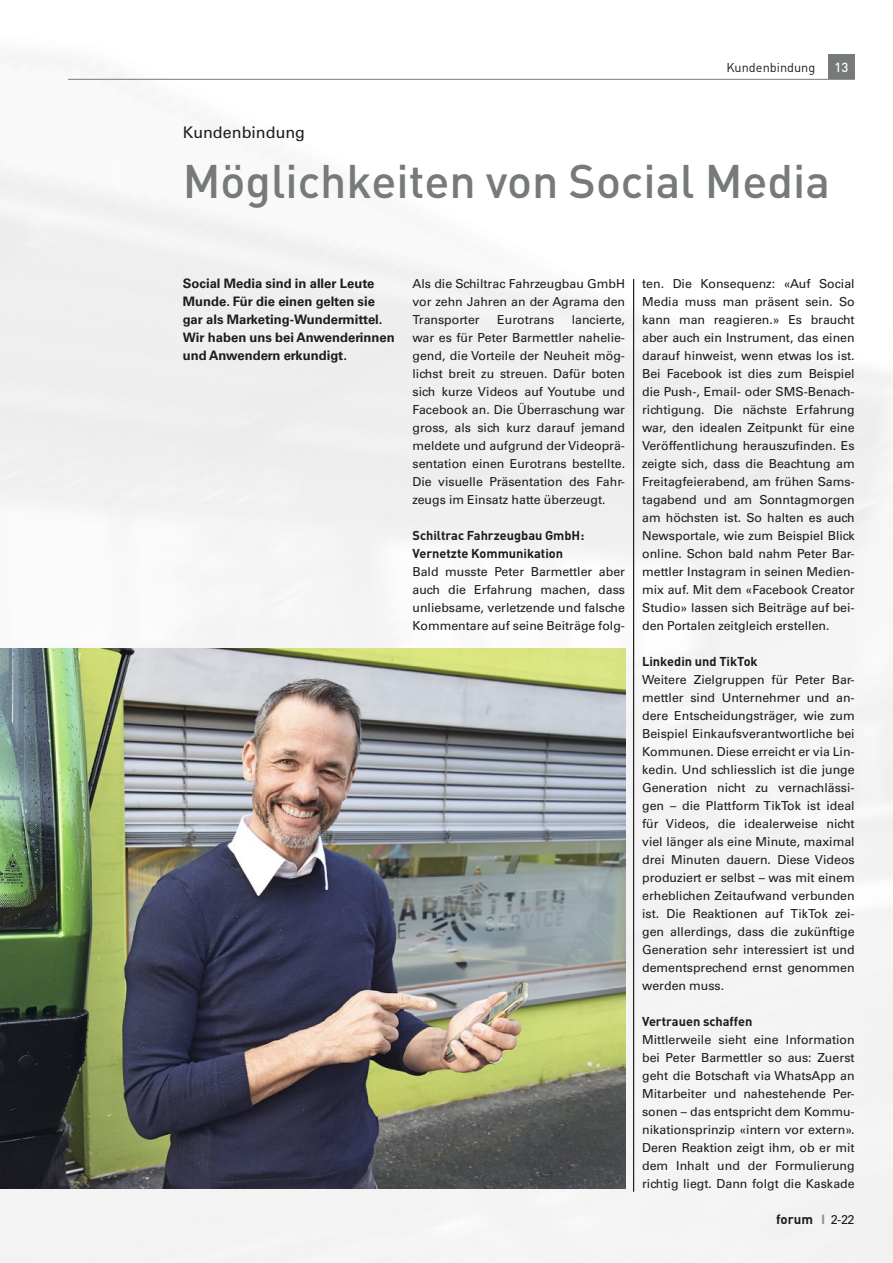
<style>
.page{position:relative;width:893px;height:1263px;background:#fff}
.page>*{position:absolute;margin:0;border:0;box-sizing:border-box;transform-origin:0 0}
.t1{font:500 46.5px "DIN Pro";color:#777a7a}
.t2{font:16.05px "Univers LT Std";letter-spacing:.005em;color:#1c1c1c}
.t3{font:700 13.35px "DIN Pro";color:#1c1c1c}
.t4{font:700 13.05px/18px "Univers LT Std";color:#1c1c1c}
.t5{font:500 13.05px "DIN Pro";color:#fff}
.t6{font:700 12.75px/18px "DIN Pro";color:#1c1c1c}
.t7{font:12.75px "DIN Pro";color:#1c1c1c}
.t8{font:12.3px/18px "Univers LT Std";color:#1c1c1c;text-align:justify}
.s1{font-family:"Univers LT Std";font-size:12.75px;color:#939393}
.s2{font-family:"Univers LT Std";font-weight:400;font-size:12.75px}
</style>
<div class="page">
<img style="left:0;top:55px;width:893px;height:1208px">
<hr style="left:68px;top:79px;width:787px;height:1px;background:#777a7a">
<div style="left:828px;top:54px;width:27px;height:25px;background:#777a7a"></div>
<hr style="left:633px;top:279px;width:1px;height:912px;background:#1c1c1c">
<img style="left:0;top:648px;width:625px;height:540px">
<p class="t7" style="left:726px;top:59px;width:91px">Kundenbindung</p>
<p class="t5" style="left:835px;top:60px;width:15px">13</p>
<h2 class="t2" style="left:183px;top:123px;width:124px">Kundenbindung</h2>
<h1 class="t1" style="left:183px;top:155px;width:649px">Möglichkeiten von Social Media</h1>
<p class="t4" style="left:183px;top:276px;width:213px">Social Media sind in aller Leute<br>Munde. Für die einen gelten sie gar als Marketing-Wundermittel.<br>Wir haben uns bei Anwenderinnen und Anwendern erkundigt.</p>
<p class="t8" style="left:412px;top:275px;width:214px">Als die Schiltrac Fahrzeugbau GmbH vor zehn Jahren an der Agrama den Transporter</p>
<p class="t8" style="left:497px;top:311px;width:59px">Eurotrans</p>
<p class="t8" style="left:412px;top:311px;width:214px;text-indent:159px">lancierte, war es für Peter Barmettler nahelie&shy;gend, die Vorteile der Neuheit mög&shy;lichst breit zu streuen. Dafür boten sich kurze Videos auf Youtube und Facebook an. Die Überraschung war gross, als sich kurz darauf jemand meldete und aufgrund der Videoprä&shy;sentation einen Eurotrans bestellte.<br>Die visuelle Präsentation des Fahr&shy;zeugs im Einsatz hatte überzeugt.</p>
<p class="t6" style="left:412px;top:527px;width:173px">Schiltrac Fahrzeugbau GmbH:<br>Vernetzte Kommunikation</p>
<p class="t8" style="left:412px;top:563px;width:214px">Bald musste Peter Barmettler aber auch die Erfahrung machen, dass unliebsame, verletzende und falsche Kommentare auf seine Beiträge folg-</p>
<p class="t8" style="left:642px;top:275px;width:214px">ten. Die Konsequenz: «Auf Social Media muss man präsent sein. So kann man reagieren.» Es braucht aber auch ein Instrument, das einen darauf hinweist, wenn etwas los ist.<br>Bei Facebook ist dies zum Beispiel die Push-, Email- oder SMS-Benach&shy;richtigung. Die nächste Erfahrung war, den idealen Zeitpunkt für eine Veröffentlichung herauszufinden. Es zeigte sich, dass die Beachtung am Freitagfeierabend, am frühen Sams&shy;tagabend und am Sonntagmorgen am höchsten ist. So halten es auch Newsportale, wie zum Beispiel Blick online. Schon bald nahm Peter Bar&shy;mettler Instagram in seinen Medien&shy;mix auf. Mit dem «Facebook Creator Studio» lassen sich Beiträge auf bei&shy;den Portalen zeitgleich erstellen.</p>
<p class="t6" style="left:642px;top:653px;width:117px">Linkedin und TikTok</p>
<p class="t8" style="left:642px;top:671px;width:214px">Weitere Zielgruppen für Peter Bar&shy;mettler sind Unternehmer und an&shy;dere Entscheidungsträger, wie zum Beispiel Einkaufsverantwortliche bei Kommunen. Diese erreicht er via Lin&shy;kedin. Und schliesslich ist die junge Generation nicht zu vernachlässi&shy;gen – die Plattform TikTok ist ideal für Videos, die idealerweise nicht viel länger als eine Minute, maximal drei Minuten dauern. Diese Videos produziert er selbst – was mit einem erheblichen Zeitaufwand verbunden ist. Die Reaktionen auf TikTok zei&shy;gen allerdings, dass die zukünftige Generation sehr interessiert ist und dementsprechend ernst genommen werden muss.</p>
<p class="t6" style="left:642px;top:1013px;width:112px">Vertrauen schaffen</p>
<p class="t8" style="left:642px;top:1031px;width:214px">Mittlerweile sieht eine Information bei Peter Barmettler so aus: Zuerst geht die Botschaft via WhatsApp an Mitarbeiter und nahestehende Per&shy;sonen – das entspricht dem Kommu&shy;nikationsprinzip «intern vor extern».<br>Deren Reaktion zeigt ihm, ob er mit dem Inhalt und der Formulierung richtig liegt. Dann folgt die Kaskade</p>
<p class="t3" style="left:776px;top:1212px;width:80px">forum <span class="s1">I</span> <span class="s2">2-22</span></p>
</div>
